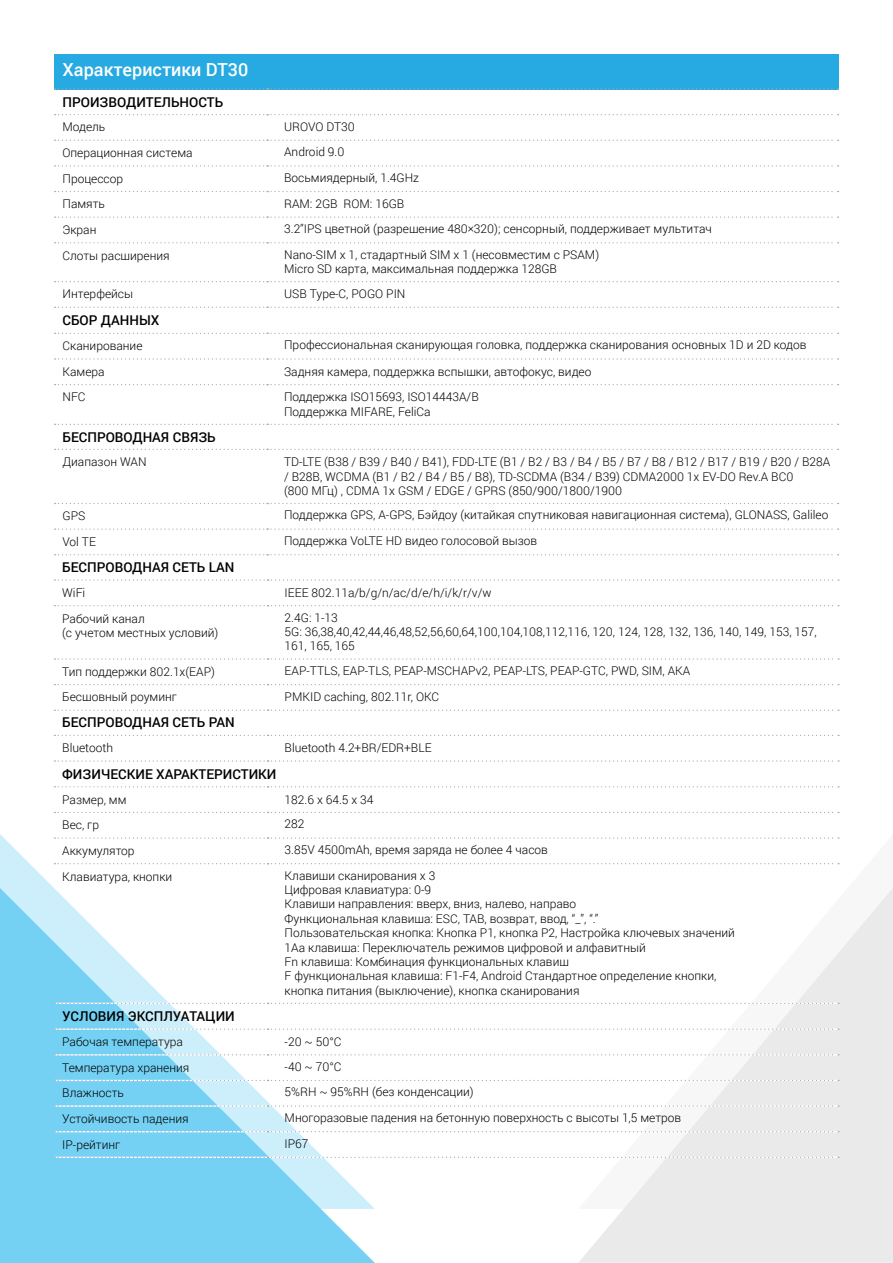
<style>
.page{position:relative;width:893px;height:1263px;background:#fff}
.page>*{position:absolute;margin:0;border:0;box-sizing:border-box;transform-origin:0 0}
.t1{font:500 18px "Roboto";color:#fff}
.t2{font:500 13.5px "Roboto";color:#000}
.t3{font:300 12px/14.4px "Roboto";color:#000}
</style>
<div class="page">
<svg style="left:578px;top:888px;width:315px;height:375px;fill:#f1f1f1"></svg>
<svg style="left:0;top:834px;width:375px;height:54px"></svg>
<svg style="left:0;top:888px;width:375px;height:375px"></svg>
<svg style="left:55px;top:449px;width:784px;height:1px"></svg>
<svg style="left:55px;top:503px;width:784px;height:1px"></svg>
<svg style="left:55px;top:528px;width:784px;height:2px"></svg>
<svg style="left:55px;top:554px;width:784px;height:1px"></svg>
<svg style="left:55px;top:333px;width:784px;height:1px"></svg>
<svg style="left:55px;top:358px;width:784px;height:2px"></svg>
<svg style="left:55px;top:384px;width:784px;height:1px"></svg>
<svg style="left:55px;top:424px;width:784px;height:1px"></svg>
<div style="left:54px;top:54px;width:784px;height:35px;background:#27aae1"></div>
<svg style="left:55px;top:88px;width:784px;height:2px"></svg>
<svg style="left:55px;top:114px;width:784px;height:1px"></svg>
<svg style="left:55px;top:140px;width:784px;height:1px"></svg>
<svg style="left:55px;top:165px;width:784px;height:2px"></svg>
<svg style="left:55px;top:191px;width:784px;height:1px"></svg>
<svg style="left:55px;top:216px;width:784px;height:2px"></svg>
<svg style="left:55px;top:242px;width:784px;height:1px"></svg>
<svg style="left:55px;top:281px;width:784px;height:1px"></svg>
<svg style="left:55px;top:307px;width:784px;height:1px"></svg>
<svg style="left:54px;top:579px;width:785px;height:2px"></svg>
<svg style="left:54px;top:605px;width:785px;height:1px"></svg>
<svg style="left:54px;top:658px;width:785px;height:2px"></svg>
<svg style="left:54px;top:684px;width:785px;height:1px"></svg>
<svg style="left:54px;top:710px;width:785px;height:1px"></svg>
<svg style="left:54px;top:1028px;width:785px;height:2px"></svg>
<svg style="left:54px;top:1054px;width:785px;height:1px"></svg>
<svg style="left:54px;top:1080px;width:785px;height:1px"></svg>
<svg style="left:54px;top:1105px;width:785px;height:2px"></svg>
<svg style="left:54px;top:1131px;width:785px;height:1px"></svg>
<svg style="left:54px;top:1157px;width:785px;height:1px"></svg>
<svg style="left:54px;top:786px;width:785px;height:1px"></svg>
<svg style="left:54px;top:812px;width:785px;height:1px"></svg>
<svg style="left:54px;top:837px;width:785px;height:2px"></svg>
<svg style="left:54px;top:863px;width:785px;height:1px"></svg>
<svg style="left:54px;top:1003px;width:785px;height:1px"></svg>
<svg style="left:54px;top:735px;width:785px;height:1px"></svg>
<svg style="left:54px;top:760px;width:785px;height:2px"></svg>
<h1 class="t1" style="left:63px;top:57px;width:187px">Характеристики DT30</h1>
<p class="t2" style="left:63px;top:92px;width:162px">ПРОИЗВОДИТЕЛЬНОСТЬ</p>
<p class="t3" style="left:63px;top:120px;width:44px">Модель</p>
<p class="t3" style="left:284px;top:120px;width:72px">UROVO DT30</p>
<p class="t3" style="left:63px;top:145px;width:132px">Операционная система</p>
<p class="t3" style="left:284px;top:144px;width:62px">Android 9.0</p>
<p class="t3" style="left:63px;top:171px;width:62px">Процессор</p>
<p class="t3" style="left:284px;top:170px;width:136px">Восьмиядерный, 1.4GHz</p>
<p class="t3" style="left:63px;top:196px;width:44px">Память</p>
<p class="t3" style="left:284px;top:196px;width:122px">RAM: 2GB ROM: 16GB</p>
<p class="t3" style="left:63px;top:222px;width:36px">Экран</p>
<p class="t3" style="left:284px;top:221px;width:429px">3.2”IPS цветной (разрешение 480×320); сенсорный, поддерживает мультитач</p>
<p class="t3" style="left:63px;top:248px;width:109px">Слоты расширения</p>
<p class="t3" style="left:284px;top:247px;width:316px">Nano-SIM x 1, стадартный SIM x 1 (несовместим с PSAM)<br>Micro SD карта, максимальная поддержка 128GB</p>
<p class="t3" style="left:63px;top:287px;width:72px">Интерфейсы</p>
<p class="t3" style="left:284px;top:286px;width:123px">USB Type-C, POGO PIN</p>
<p class="t2" style="left:63px;top:311px;width:98px">СБОР ДАННЫХ</p>
<p class="t3" style="left:63px;top:338px;width:82px">Сканирование</p>
<p class="t3" style="left:284px;top:337px;width:524px">Профессиональная сканирующая головка, поддержка сканирования основных 1D и 2D кодов</p>
<p class="t3" style="left:63px;top:364px;width:44px">Камера</p>
<p class="t3" style="left:284px;top:364px;width:309px">Задняя камера, поддержка вспышки, автофокус, видео</p>
<p class="t3" style="left:63px;top:390px;width:25px">NFC</p>
<p class="t3" style="left:284px;top:390px;width:196px">Поддержка ISO15693, ISO14443A/B<br>Поддержка MIFARE, FeliCa</p>
<p class="t2" style="left:63px;top:428px;width:155px">БЕСПРОВОДНАЯ СВЯЗЬ</p>
<p class="t3" style="left:63px;top:454px;width:86px">Диапазон WAN</p>
<p class="t3" style="left:284px;top:454px;width:548px">TD-LTE (B38 / B39 / B40 / B41), FDD-LTE (B1 / B2 / B3 / B4 / B5 / B7 / B8 / B12 / B17 / B19 / B20 / B28A / B28B, WCDMA (B1 / B2 / B4 / B5 / B8), TD-SCDMA (B34 / B39) CDMA2000 1x EV-DO Rev.A BC0<br>(800 МГц) , CDMA 1x GSM / EDGE / GPRS (850/900/1800/1900</p>
<p class="t3" style="left:63px;top:508px;width:24px">GPS</p>
<p class="t3" style="left:284px;top:508px;width:546px">Поддержка GPS, A-GPS, Бэйдоу (китайкая спутниковая навигационная сиcтема), GLONASS, Galileo</p>
<p class="t3" style="left:63px;top:534px;width:35px">Vol TE</p>
<p class="t3" style="left:284px;top:533px;width:255px">Поддержка VoLTE HD видео голосовой вызов</p>
<p class="t2" style="left:62px;top:558px;width:174px">БЕСПРОВОДНАЯ СЕТЬ LAN</p>
<p class="t3" style="left:62px;top:585px;width:25px">WiFi</p>
<p class="t3" style="left:285px;top:585px;width:208px">IEEE 802.11a/b/g/n/ac/d/e/h/i/k/r/v/w</p>
<p class="t3" style="left:62px;top:611px;width:158px">Рабочий канал<br>(с учетом местных условий)</p>
<p class="t3" style="left:285px;top:610px;width:534px">2.4G: 1-13<br>5G: 36,38,40,42,44,46,48,52,56,60,64,100,104,108,112,116, 120, 124, 128, 132, 136, 140, 149, 153, 157,<br>161, 165, 165</p>
<p class="t3" style="left:62px;top:664px;width:154px">Тип поддержки 802.1x(EAP)</p>
<p class="t3" style="left:285px;top:663px;width:407px">EAP-TTLS, EAP-TLS, PEAP-MSCHAPv2, PEAP-LTS, PEAP-GTC, PWD, SIM, AKA</p>
<p class="t3" style="left:62px;top:689px;width:116px">Бесшовный роуминг</p>
<p class="t3" style="left:285px;top:689px;width:156px">PMKID caching, 802.11r, OKC</p>
<p class="t2" style="left:62px;top:713px;width:174px">БЕСПРОВОДНАЯ СЕТЬ PAN</p>
<p class="t3" style="left:62px;top:740px;width:52px">Bluetooth</p>
<p class="t3" style="left:285px;top:740px;width:148px">Bluetooth 4.2+BR/EDR+BLE</p>
<p class="t2" style="left:62px;top:764px;width:216px">ФИЗИЧЕСКИЕ ХАРАКТЕРИСТИКИ</p>
<p class="t3" style="left:62px;top:792px;width:66px">Размер, мм</p>
<p class="t3" style="left:285px;top:792px;width:90px">182.6 х 64.5 х 34</p>
<p class="t3" style="left:62px;top:817px;width:38px">Вес, гр</p>
<p class="t3" style="left:285px;top:816px;width:21px">282</p>
<p class="t3" style="left:62px;top:843px;width:74px">Аккумулятор</p>
<p class="t3" style="left:285px;top:842px;width:265px">3.85V 4500mAh, время заряда не более 4 часов</p>
<p class="t3" style="left:62px;top:869px;width:112px">Клавиатура, кнопки</p>
<p class="t3" style="left:285px;top:868px;width:452px">Клавиши сканирования х 3<br>Цифровая клавиатура: 0-9<br>Клавиши направления: вверх, вниз, налево, направо<br>Функциональная клавиша: ESC, TAB, возврат, ввод, “_”, “.”<br>Пользовательская кнопка: Кнопка P1, кнопка P2, Настройка ключевых значений 1Aa клавиша: Переключатель режимов цифровой и алфавитный<br>Fn клавиша: Комбинация функциональных клавиш<br>F функциональная клавиша: F1-F4, Android Стандартное определение кнопки, кнопка питания (выключение), кнопка сканирования</p>
<p class="t2" style="left:62px;top:1007px;width:174px">УСЛОВИЯ ЭКСПЛУАТАЦИИ</p>
<p class="t3" style="left:62px;top:1034px;width:122px">Рабочая температура</p>
<p class="t3" style="left:285px;top:1034px;width:58px">-20 ~ 50°C</p>
<p class="t3" style="left:62px;top:1060px;width:129px">Температура хранения</p>
<p class="t3" style="left:285px;top:1059px;width:58px">-40 ~ 70°C</p>
<p class="t3" style="left:62px;top:1085px;width:63px">Влажность</p>
<p class="t3" style="left:285px;top:1084px;width:191px">5%RH ~ 95%RH (без конденсации)</p>
<p class="t3" style="left:62px;top:1111px;width:128px">Устойчивость падения</p>
<p class="t3" style="left:285px;top:1110px;width:398px">Многоразовые падения на бетонную поверхность с высоты 1,5 метров</p>
<p class="t3" style="left:62px;top:1137px;width:60px">IP-рейтинг</p>
<p class="t3" style="left:285px;top:1136px;width:25px">IP67</p>
</div>
